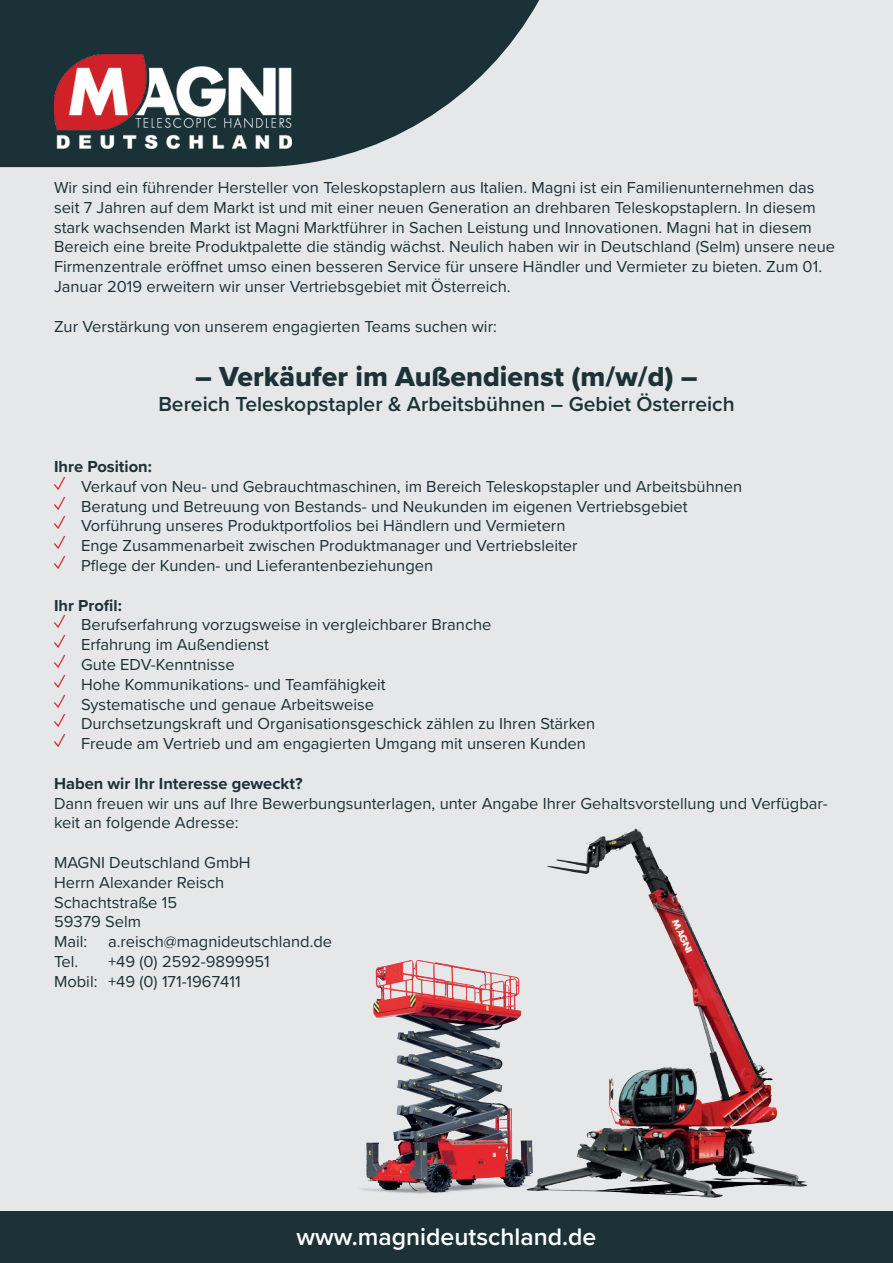
<style>
.page{position:relative;width:893px;height:1263px;background:#e6e7e9}
.page>*{position:absolute;margin:0;border:0;box-sizing:border-box;transform-origin:0 0}
.t1{font:28.5px "Proxima Nova Extrabld";color:#1c3237}
.t2{font:600 24.75px "Proxima Nova";color:#fff}
.t3{font:600 21px "Proxima Nova";color:#1c3237}
.t4{font:16.5px/19.8px "Proxima Nova";color:#1c3237}
.t5{font:700 16.5px "Proxima Nova";color:#1c3237}
.s1{font-size:21px;color:#d01e25}
</style>
<div class="page">
<svg style="left:0;top:0;width:539px;height:167px;fill:#1a3237"></svg>
<div style="left:0;top:1212px;width:893px;height:51px;background:#1c3237"></div>
<img style="left:54px;top:54px;width:237px;height:95px">
<img style="left:360px;top:960px;width:136px;height:234px">
<img style="left:496px;top:828px;width:312px;height:370px">
<p class="t4" style="left:54px;top:177px;width:783px">Wir sind ein führender Hersteller von Teleskopstaplern aus Italien. Magni ist ein Familienunternehmen das seit 7 Jahren auf dem Markt ist und mit einer neuen Generation an drehbaren Teleskopstaplern. In diesem stark wachsenden Markt ist Magni Marktführer in Sachen Leistung und Innovationen. Magni hat in diesem Bereich eine breite Produktpalette die ständig wächst. Neulich haben wir in Deutschland (Selm) unsere neue Firmenzentrale eröffnet umso einen besseren Service für unsere Händler und Vermieter zu bieten. Zum 01.<br>Januar 2019 erweitern wir unser Vertriebsgebiet mit Österreich.</p>
<p class="t4" style="left:54px;top:315px;width:444px">Zur Verstärkung von unserem engagierten Teams suchen wir:</p>
<h1 class="t1" style="left:195px;top:355px;width:504px">– Verkäufer im Außendienst (m/w/d) –</h1>
<p class="t3" style="left:158px;top:388px;width:578px">Bereich Teleskopstapler &amp; Arbeitsbühnen – Gebiet Österreich</p>
<p class="t5" style="left:54px;top:454px;width:99px">Ihre Position:</p>
<p class="t4" style="left:54px;top:476px;width:690px"><span class="s1">✓</span> Verkauf von Neu- und Gebrauchtmaschinen, im Bereich Teleskopstapler und Arbeitsbühnen</p>
<p class="t4" style="left:54px;top:495px;width:635px"><span class="s1">✓</span> Beratung und Betreuung von Bestands- und Neukunden im eigenen Vertriebsgebiet</p>
<p class="t4" style="left:54px;top:515px;width:513px"><span class="s1">✓</span> Vorführung unseres Produktportfolios bei Händlern und Vermietern</p>
<p class="t4" style="left:54px;top:535px;width:525px"><span class="s1">✓</span> Enge Zusammenarbeit zwischen Produktmanager und Vertriebsleiter</p>
<p class="t4" style="left:54px;top:555px;width:381px"><span class="s1">✓</span> Pflege der Kunden- und Lieferantenbeziehungen</p>
<p class="t5" style="left:54px;top:593px;width:69px">Ihr Profil:</p>
<p class="t4" style="left:54px;top:614px;width:439px"><span class="s1">✓</span> Berufserfahrung vorzugsweise in vergleichbarer Branche</p>
<p class="t4" style="left:54px;top:634px;width:217px"><span class="s1">✓</span> Erfahrung im Außendienst</p>
<p class="t4" style="left:54px;top:654px;width:182px"><span class="s1">✓</span> Gute EDV-Kenntnisse</p>
<p class="t4" style="left:54px;top:674px;width:333px"><span class="s1">✓</span> Hohe Kommunikations- und Teamfähigkeit</p>
<p class="t4" style="left:54px;top:693px;width:322px"><span class="s1">✓</span> Systematische und genaue Arbeitsweise</p>
<p class="t4" style="left:54px;top:713px;width:543px"><span class="s1">✓</span> Durchsetzungskraft und Organisationsgeschick zählen zu Ihren Stärken</p>
<p class="t4" style="left:54px;top:733px;width:533px"><span class="s1">✓</span> Freude am Vertrieb und am engagierten Umgang mit unseren Kunden</p>
<p class="t5" style="left:54px;top:771px;width:250px">Haben wir Ihr Interesse geweckt?</p>
<p class="t4" style="left:54px;top:792px;width:775px">Dann freuen wir uns auf Ihre Bewerbungsunterlagen, unter Angabe Ihrer Gehaltsvorstellung und Verfügbar&shy;keit an folgende Adresse:</p>
<p class="t4" style="left:54px;top:852px;width:198px">MAGNI Deutschland GmbH<br>Herrn Alexander Reisch<br>Schachtstraße 15<br>59379 Selm<br>Mail:</p>
<p class="t4" style="left:108px;top:931px;width:226px">a.reisch@magnideutschland.de</p>
<p class="t4" style="left:54px;top:951px;width:217px;text-indent:54px">+49 (0) 2592-9899951<br>Mobil: +49 (0) 171-1967411</p>
<p class="t4" style="left:54px;top:951px;width:26px">Tel.</p>
<h2 class="t2" style="left:297px;top:1219px;width:301px">www.magnideutschland.de</h2>
</div>
